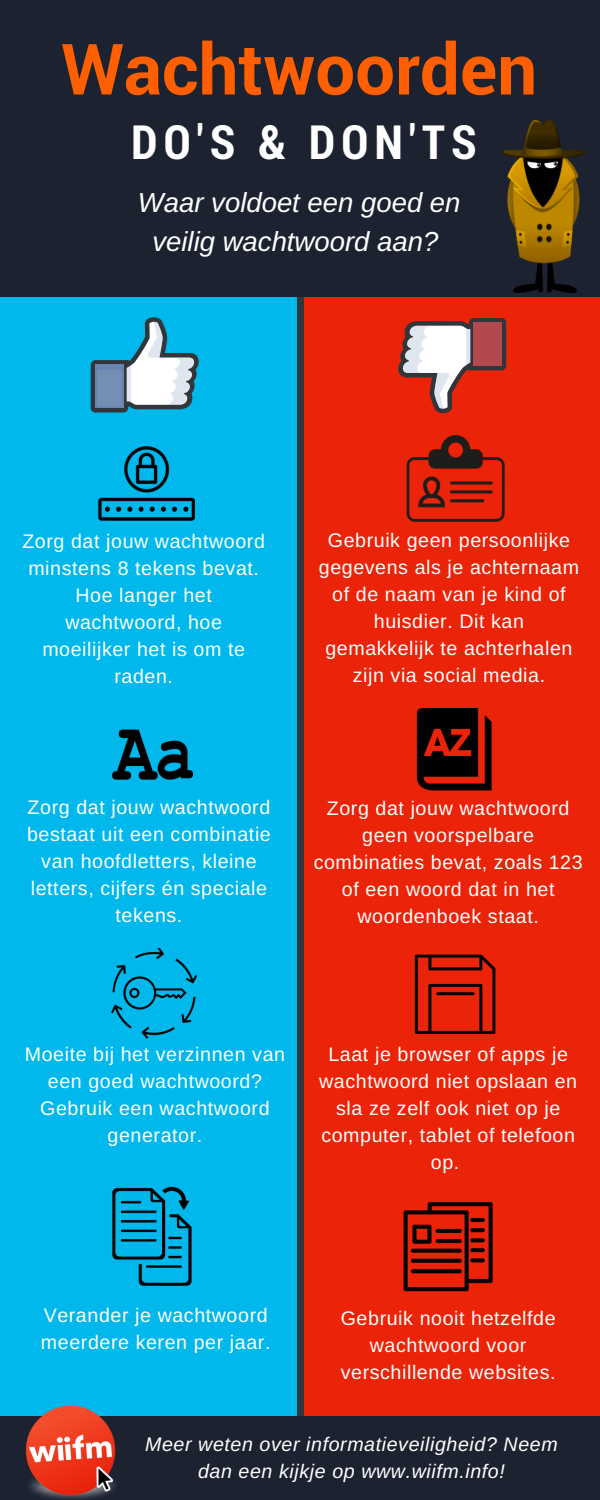
<style>
.page{position:relative;width:600px;height:1500px;background:#fff}
.page>*{position:absolute;margin:0;border:0;box-sizing:border-box;transform-origin:0 0}
.t1{font:700 70.7px "Roboto";color:#ff5f00}
.t2{font:700 47.2px "Roboto Condensed";letter-spacing:.13em;color:#fff}
.t3{font:italic 27.5px/38.2px "Arimo";color:#fff;text-align:center}
.t4{font:19.7px/27px "Arimo";letter-spacing:.03em;color:#fff;text-align:center}
.t5{font:italic 19.7px/27px "Arimo";letter-spacing:.03em;color:#fff;text-align:center}
</style>
<div class="page">
<div style="left:0;top:0;width:297px;height:1500px;background:#00b8eb"></div>
<div style="left:304px;top:0;width:296px;height:1500px;background:#eb2409"></div>
<svg style="left:91px;top:317px;width:108px;height:95px"></svg>
<div style="left:95px;top:365px;width:29px;height:43px;background:#6883b0"></div>
<div style="left:97px;top:370px;width:25px;height:36px;background:#758eb3"></div>
<div style="left:0;top:0;width:600px;height:201px;background:#1c2230"></div>
<div style="left:0;top:171px;width:600px;height:126px;background:#1c2230"></div>
<svg style="left:398px;top:318px;width:108px;height:95px"></svg>
<div style="left:473px;top:323px;width:29px;height:43px;background:#b3494f"></div>
<img style="left:502px;top:120px;width:84px;height:172px">
<div style="left:0;top:1416px;width:600px;height:84px;background:#1c2230"></div>
<img style="left:406px;top:435px;width:99px;height:87px">
<img style="left:112px;top:729px;width:81px;height:51px">
<img style="left:416px;top:709px;width:76px;height:82px">
<img style="left:111px;top:948px;width:87px;height:91px">
<img style="left:414px;top:954px;width:82px;height:80px">
<img style="left:112px;top:1186px;width:80px;height:100px">
<img style="left:403px;top:1202px;width:90px;height:90px">
<img style="left:25px;top:1406px;width:91px;height:94px">
<img style="left:98px;top:446px;width:97px;height:75px">
<h1 class="t1" style="left:61px;top:20px;width:477px">Wachtwoorden</h1>
<h2 class="t2" style="left:131px;top:110px;width:347px">DO'S &amp; DON'TS</h2>
<h3 class="t3" style="left:138px;top:184px;width:324px">Waar voldoet een goed en veilig wachtwoord aan?</h3>
<p class="t4" style="left:22px;top:528px;width:244px">Zorg dat jouw wachtwoord minstens 8 tekens bevat.<br>Hoe langer het wachtwoord, hoe moeilijker het is om te raden.</p>
<p class="t4" style="left:319px;top:526px;width:262px">Gebruik geen persoonlijke gegevens als je achternaam of de naam van je kind of huisdier. Dit kan gemakkelijk te achterhalen zijn via social media.</p>
<p class="t4" style="left:27px;top:793px;width:245px">Zorg dat jouw wachtwoord bestaat uit een combinatie van hoofdletters, kleine letters, cijfers én speciale tekens.</p>
<p class="t4" style="left:314px;top:795px;width:271px">Zorg dat jouw wachtwoord geen voorspelbare combinaties bevat, zoals 123 of een woord dat in het woordenboek staat.</p>
<p class="t4" style="left:25px;top:1041px;width:262px">Moeite bij het verzinnen van een goed wachtwoord?<br>Gebruik een wachtwoord generator.</p>
<p class="t4" style="left:319px;top:1041px;width:260px">Laat je browser of apps je wachtwoord niet opslaan en sla ze zelf ook niet op je computer, tablet of telefoon op.</p>
<p class="t4" style="left:41px;top:1302px;width:231px;text-align:left">Verander je wachtwoord meerdere keren per jaar.</p>
<p class="t4" style="left:341px;top:1305px;width:216px">Gebruik nooit hetzelfde wachtwoord voor verschillende websites.</p>
<p class="t5" style="left:145px;top:1431px;width:414px">Meer weten over informatieveiligheid? Neem dan een kijkje op www.wiifm.info!</p>
</div>
